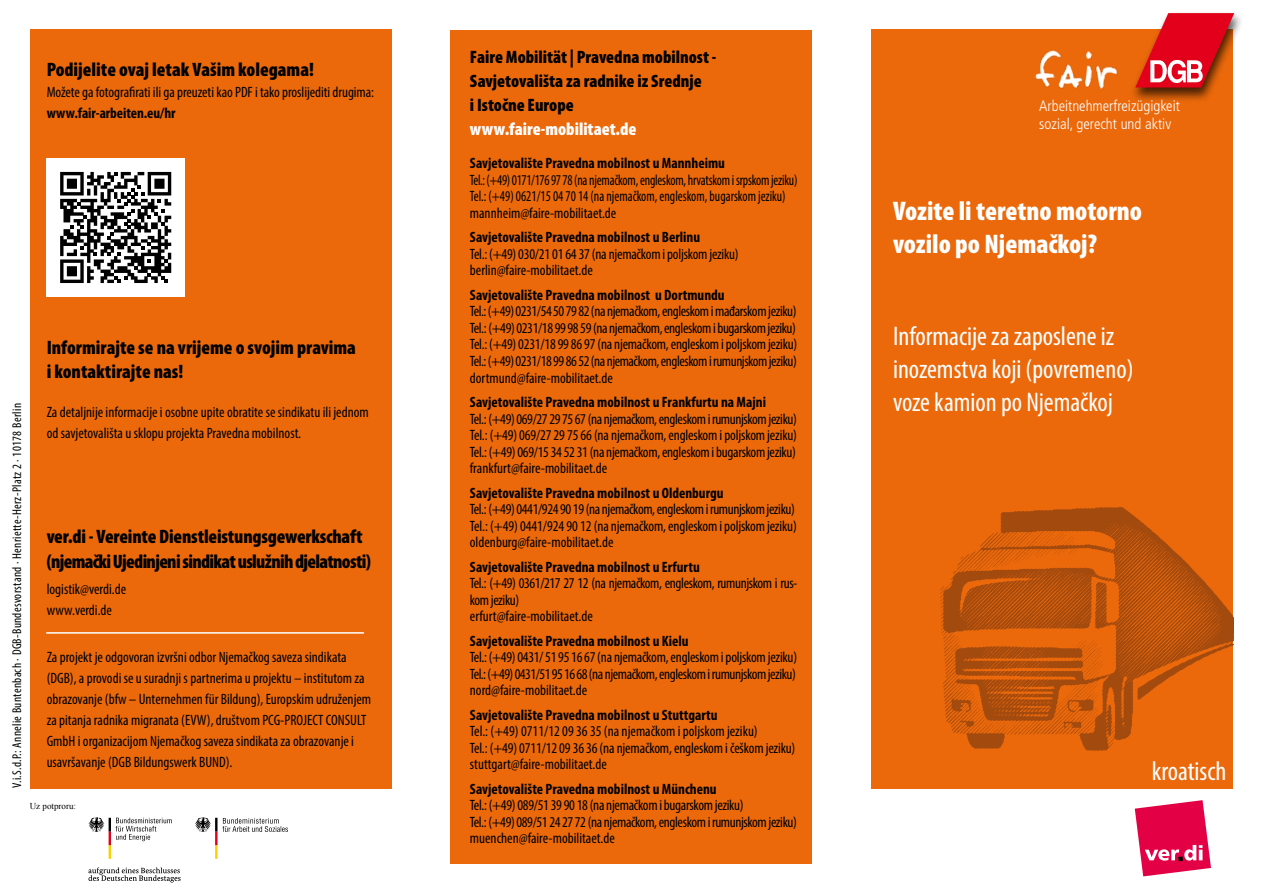
<style>
.page{position:relative;width:1263px;height:893px;background:#fff}
.page>*{position:absolute;margin:0;border:0;box-sizing:border-box;transform-origin:0 0}
.t1{font:condensed 27px/33px "Myriad Pro";color:#fff}
.t2{font:900 condensed 27px/33px "Myriad Pro";color:#fff}
.t3{font:900 condensed 19.5px/25.5px "Myriad Pro";letter-spacing:-.035em;color:#000}
.t4{font:900 condensed 19.5px/24px "Myriad Pro";letter-spacing:-.01em;color:#000}
.t5{font:900 condensed 18px/24.2px "Myriad Pro";color:#000}
.t6{font:900 condensed 18px "Myriad Pro";color:#fff}
.t7{font:condensed 15px/16.6px "Myriad Pro";color:#000}
.t8{font:700 condensed 15px "Myriad Pro";color:#000}
.t9{font:condensed 15px/16.6px "Myriad Pro";color:#000;scale:.9 1}
.t10{font:condensed 15px/16.6px "Myriad Pro";letter-spacing:-.02em;color:#000}
.t11{font:condensed 15px/16.6px "Myriad Pro";letter-spacing:-.025em;color:#000}
.t12{font:300 condensed 15px/18px "Frutiger";color:#fff}
.t13{font:condensed 12.75px "Myriad Pro";letter-spacing:.025em;color:#000}
.t14{font:9px "Times New Roman";color:#000}
</style>
<div class="page">
<div style="left:872px;top:30px;width:361px;height:759px;background:#eb690b"></div>
<div style="left:451px;top:30px;width:361px;height:833px;background:#eb690b"></div>
<div style="left:30px;top:30px;width:361px;height:759px;background:#eb690b"></div>
<div style="left:1129px;top:11px;width:115px;height:91px;background:#000;opacity:.7"></div>
<svg style="left:1135px;top:13px;width:99px;height:75px"></svg>
<img style="left:1033px;top:29px;width:158px;height:65px">
<img style="left:940px;top:506px;width:293px;height:245px">
<svg style="left:1135px;top:800px;width:76px;height:76px"></svg>
<svg style="left:88px;top:817px;width:84px;height:42px"></svg>
<svg style="left:88px;top:867px;width:93px;height:15px"></svg>
<svg style="left:195px;top:817px;width:93px;height:42px"></svg>
<div style="left:47px;top:158px;width:138px;height:138px;background:#fff"></div>
<svg style="left:60px;top:172px;width:111px;height:111px"></svg>
<hr style="left:47px;top:632px;width:316px;height:2px;background:#fff">
<h2 class="t4" style="left:47px;top:57px;width:269px">Podijelite ovaj letak Vašim kolegama!</h2>
<p class="t7" style="left:47px;top:83px;width:329px">Možete ga fotografirati ili ga preuzeti kao PDF i tako proslijediti drugima:</p>
<p class="t8" style="left:47px;top:104px;width:130px">www.fair-arbeiten.eu/hr</p>
<p class="t13" style="left:9px;top:788px;width:386px;rotate:-90deg">V.i.S.d.P.: Annelie Buntenbach · DGB-Bundesvorstand · Henriette-Herz-Platz 2 · 10178 Berlin</p>
<h2 class="t4" style="left:47px;top:335px;width:311px">Informirajte se na vrijeme o svojim pravima i kontaktirajte nas!</h2>
<p class="t7" style="left:47px;top:402px;width:324px;line-height:21px">Za detaljnije informacije i osobne upite obratite se sindikatu ili jednom od savjetovališta u sklopu projekta Pravedna mobilnost.</p>
<h2 class="t3" style="left:47px;top:523px;width:326px">ver.di - Vereinte Dienstleistungsgewerkschaft (njemački Ujedinjeni sindikat uslužnih djelatnosti)</h2>
<p class="t7" style="left:47px;top:578px;width:81px;line-height:21px">logistik@verdi.de www.verdi.de</p>
<p class="t7" style="left:47px;top:647px;width:326px;line-height:21px">Za projekt je odgovoran izvršni odbor Njemačkog saveza sindikata (DGB), a provodi se u suradnji s partnerima u projektu – institutom za obrazovanje (bfw – Unternehmen für Bildung), Europskim udruženjem za pitanja radnika migranata (EVW), društvom PCG-PROJECT CONSULT GmbH i organizacijom Njemačkog saveza sindikata za obrazovanje i usavršavanje (DGB Bildungswerk BUND).</p>
<p class="t14" style="left:30px;top:801px;width:48px">Uz potproru:</p>
<p class="t5" style="left:470px;top:44px;width:248px">Faire Mobilität | Pravedna mobilnost -<br>Savjetovališta za radnike iz Srednje<br>i Istočne Europe</p>
<p class="t6" style="left:470px;top:118px;width:168px">www.faire-mobilitaet.de</p>
<p class="t8" style="left:470px;top:154px;width:257px">Savjetovalište Pravedna mobilnost u Mannheimu</p>
<p class="t9" style="left:470px;top:171px;width:366px">Tel.: (+49) 0171/176 97 78 (na njemačkom, engleskom, hrvatskom i srpskom jeziku)<br>Tel.: (+49) 0621/15 04 70 14 (na njemačkom, engleskom, bugarskom jeziku) mannheim@faire-mobilitaet.de</p>
<p class="t8" style="left:470px;top:228px;width:232px">Savjetovalište Pravedna mobilnost u Berlinu</p>
<p class="t7" style="left:470px;top:245px;width:270px">Tel.: (+49) 030/21 01 64 37 (na njemačkom i poljskom jeziku) berlin@faire-mobilitaet.de</p>
<p class="t8" style="left:470px;top:285px;width:256px">Savjetovalište Pravedna mobilnost u Dortmundu</p>
<p class="t7" style="left:470px;top:303px;width:329px;text-align:justify">Tel.: (+49) 0231/54 50 79 82 (na njemačkom, engleskom i mađarskom jeziku)<br>Tel.: (+49) 0231/18 99 98 59 (na njemačkom, engleskom i bugarskom jeziku)<br>Tel.: (+49) 0231/18 99 86 97 (na njemačkom, engleskom i poljskom jeziku)<br>Tel.: (+49) 0231/18 99 86 52 (na njemačkom, engleskom i rumunjskom jeziku) dortmund@faire-mobilitaet.de</p>
<p class="t8" style="left:470px;top:392px;width:298px">Savjetovalište Pravedna mobilnost u Frankfurtu na Majni</p>
<p class="t7" style="left:470px;top:410px;width:329px;text-align:justify">Tel.: (+49) 069/27 29 75 67 (na njemačkom, engleskom i rumunjskom jeziku)<br>Tel.: (+49) 069/27 29 75 66 (na njemačkom, engleskom i poljskom jeziku)<br>Tel.: (+49) 069/15 34 52 31 (na njemačkom, engleskom i bugarskom jeziku) frankfurt@faire-mobilitaet.de</p>
<p class="t8" style="left:470px;top:483px;width:255px">Savjetovalište Pravedna mobilnost u Oldenburgu</p>
<p class="t7" style="left:470px;top:501px;width:328px">Tel.: (+49) 0441/924 90 19 (na njemačkom, engleskom i rumunjskom jeziku)<br>Tel.: (+49) 0441/924 90 12 (na njemačkom, engleskom i poljskom jeziku) oldenburg@faire-mobilitaet.de</p>
<p class="t8" style="left:470px;top:557px;width:231px">Savjetovalište Pravedna mobilnost u Erfurtu</p>
<p class="t11" style="left:470px;top:575px;width:329px">Tel.: (+49) 0361/217 27 12 (na njemačkom, engleskom, rumunjskom i rus&shy;kom jeziku)<br>erfurt@faire-mobilitaet.de</p>
<p class="t8" style="left:470px;top:631px;width:220px">Savjetovalište Pravedna mobilnost u Kielu</p>
<p class="t7" style="left:470px;top:649px;width:329px;text-align:justify">Tel.: (+49) 0431/ 51 95 16 67 (na njemačkom, engleskom i poljskom jeziku)<br>Tel.: (+49) 0431/51 95 16 68 (na njemačkom, engleskom i rumunjskom jeziku) nord@faire-mobilitaet.de</p>
<p class="t8" style="left:470px;top:705px;width:249px">Savjetovalište Pravedna mobilnost u Stuttgartu</p>
<p class="t7" style="left:470px;top:723px;width:327px">Tel.: (+49) 0711/12 09 36 35 (na njemačkom i poljskom jeziku)<br>Tel.: (+49) 0711/12 09 36 36 (na njemačkom, engleskom i češkom jeziku) stuttgart@faire-mobilitaet.de</p>
<p class="t8" style="left:470px;top:779px;width:248px">Savjetovalište Pravedna mobilnost u Münchenu</p>
<p class="t10" style="left:470px;top:797px;width:328px">Tel.: (+49) 089/51 39 90 18 (na njemačkom i bugarskom jeziku)<br>Tel.: (+49) 089/51 24 27 72 (na njemačkom, engleskom i rumunjskom jeziku) muenchen@faire-mobilitaet.de</p>
<p class="t12" style="left:1039px;top:97px;width:142px">Arbeitnehmerfreizügigkeit sozial, gerecht und aktiv</p>
<h1 class="t2" style="left:893px;top:194px;width:251px">Vozite li teretno motorno vozilo po Njemačkoj?</h1>
<h1 class="t1" style="left:893px;top:319px;width:242px">Informacije za zaposlene iz inozemstva koji (povremeno) voze kamion po Njemačkoj</h1>
<h1 class="t1" style="left:1152px;top:754px;width:76px">kroatisch</h1>
</div>
